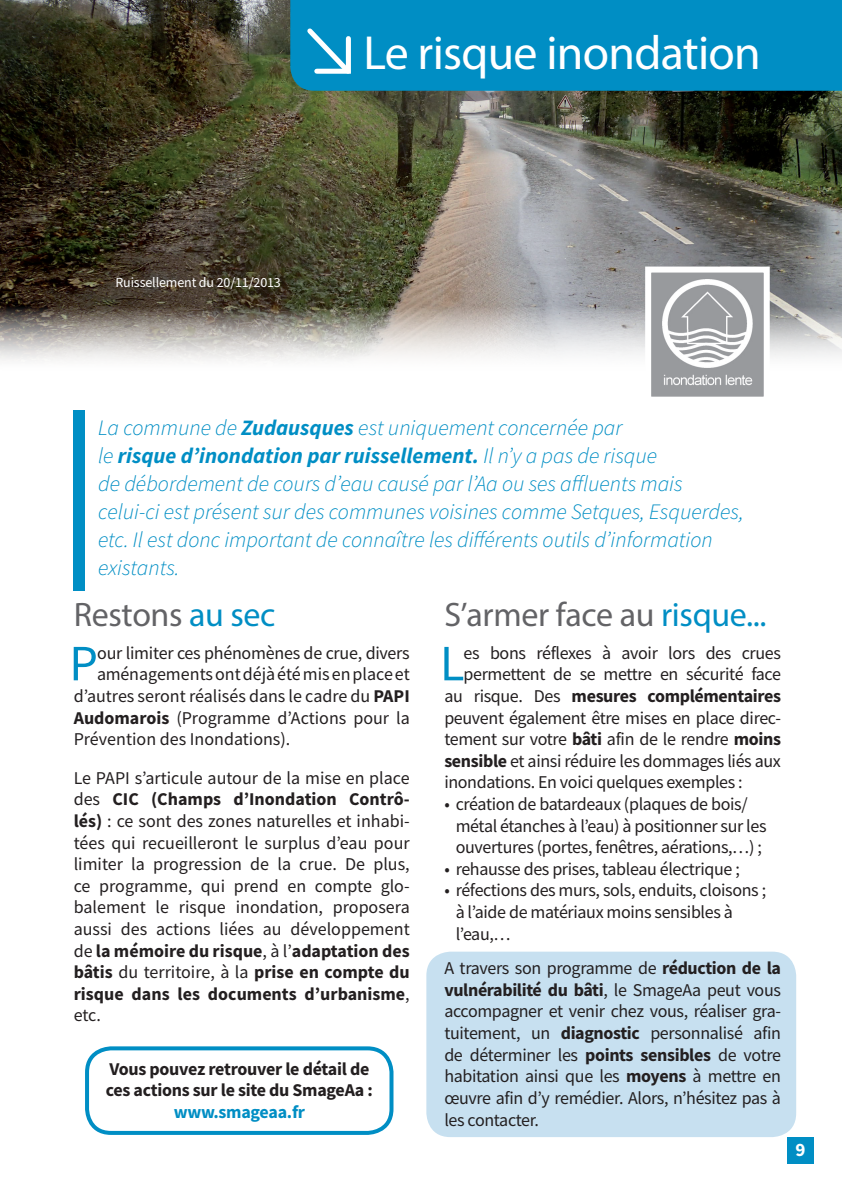
<style>
.page{position:relative;width:842px;height:1191px;background:#fff}
.page>*{position:absolute;margin:0;border:0;box-sizing:border-box;transform-origin:0 0}
.t1{font:51px "Source Sans Pro";color:#008ec4}
.t2{font:48px "Myriad Pro";letter-spacing:-.015em;color:#fff}
.t3{font:34px "Myriad Pro";letter-spacing:-.01em;color:#636366}
.t4{font:italic 300 22px/28px "Source Sans Pro";color:#008ec4}
.t5{font:700 19px "Source Sans Pro";color:#fff}
.t6{font:18px/21.6px "Source Sans Pro";letter-spacing:-.02em;color:#231f20;text-align:justify}
.t7{font:18px "Source Sans Pro";color:#231f20}
.t8{font:700 18px/21.6px "Source Sans Pro";letter-spacing:-.02em;color:#231f20}
.t9{font:700 18px "Source Sans Pro";letter-spacing:-.015em;color:#008ec4}
.t10{font:14px "Source Sans Pro";letter-spacing:-.01em;color:#fff}
.s1{font-weight:700}
.s2{color:#008ec4}
.s3{font-weight:400}
</style>
<div class="page">
<div style="left:426px;top:951px;width:370px;height:186px;background:#c7e0f0;border-radius:24px"></div>
<img style="left:0;top:0;width:842px;height:361px">
<div style="left:74px;top:410px;width:11px;height:180px;background:#008ec4"></div>
<div style="left:787px;top:1137px;width:27px;height:26px;background:#008ec4"></div>
<img style="left:652px;top:273px;width:111px;height:123px">
<div style="left:645px;top:266px;width:125px;height:137px;border:6px solid #fff"></div>
<div style="left:290px;top:0;width:552px;height:91px;background:#008ec4"></div>
<div style="left:85px;top:1046px;width:308px;height:88px;border:4px solid #008ec4;border-radius:24px"></div>
<svg style="left:303px;top:24px;width:52px;height:54px"></svg>
<h2 class="t2" style="left:364px;top:24px;width:399px">Le risque inondation</h2>
<p class="t10" style="left:115px;top:273px;width:167px">Ruissellement du 20/11/2013</p>
<p class="t4" style="left:98px;top:414px;width:647px">La commune de <span class="s1">Zudausques</span> est uniquement concernée par<br>le <span class="s1">risque d’inondation par ruissellement.</span> Il n’y a pas de risque<br>de débordement de cours d’eau causé par l’Aa ou ses affluents mais celui-ci est présent sur des communes voisines comme Setques, Esquerdes, etc. Il est donc important de connaître les différents outils d’information existants.</p>
<h3 class="t3" style="left:74px;top:593px;width:203px">Restons <span class="s2">au sec</span></h3>
<h1 class="t1" style="left:69px;top:631px;width:30px">P</h1>
<p class="t6" style="left:97px;top:642px;width:314px">our limiter ces phénomènes de crue, divers</p>
<p class="t7" style="left:97px;top:663px;width:314px">aménagements ont déjà été mis en place et</p>
<p class="t7" style="left:74px;top:684px;width:338px">d’autres seront réalisés dans le cadre du <span class="s1">PAPI</span></p>
<p class="t7" style="left:74px;top:706px;width:338px"><span class="s1">Audomarois</span> (Programme d’Actions pour la</p>
<p class="t7" style="left:74px;top:727px;width:218px">Prévention des Inondations).</p>
<p class="t6" style="left:74px;top:767px;width:338px">Le PAPI s’articule autour de la mise en place des <span class="s1">CIC (Champs d’Inondation Contrô&shy;lés)</span> : ce sont des zones naturelles et inhabi&shy;tées qui recueilleront le surplus d’eau pour limiter la progression de la crue. De plus, ce programme, qui prend en compte glo&shy;balement le risque inondation, proposera aussi des actions liées au développement de <span class="s1">la mémoire du risque</span>, à l’<span class="s1">adaptation des bâtis</span> du territoire, à la <span class="s1">prise en compte du risque dans les documents d’urbanisme</span>, etc.</p>
<p class="t8" style="left:106px;top:1057px;width:268px">Vous pouvez retrouver le détail de ces actions sur le site du SmageAa :</p>
<p class="t9" style="left:174px;top:1099px;width:133px">www.smageaa.fr</p>
<h3 class="t3" style="left:444px;top:593px;width:324px">S’armer face au <span class="s2">risque...</span></h3>
<h1 class="t1" style="left:440px;top:631px;width:26px">L</h1>
<p class="t6" style="left:463px;top:642px;width:319px">es bons réflexes à avoir lors des crues</p>
<p class="t6" style="left:463px;top:663px;width:319px">permettent de se mettre en sécurité face</p>
<p class="t8" style="left:444px;top:685px;width:338px"><span class="s3">au risque. Des</span> mesures complémentaires</p>
<p class="t6" style="left:444px;top:706px;width:338px">peuvent également être mises en place direc-</p>
<p class="t6" style="left:444px;top:728px;width:338px">tement sur votre <span class="s1">bâti</span> afin de le rendre <span class="s1">moins</span></p>
<p class="t6" style="left:444px;top:750px;width:338px"><span class="s1">sensible</span> et ainsi réduire les dommages liés aux</p>
<p class="t6" style="left:444px;top:771px;width:300px">inondations. En voici quelques exemples :</p>
<p class="t6" style="left:456px;top:793px;width:312px;text-align:left;text-indent:-11px">• création de batardeaux (plaques de bois/ métal étanches à l’eau) à positionner sur les ouvertures (portes, fenêtres, aérations,…) ;</p>
<p class="t6" style="left:444px;top:858px;width:297px">• rehausse des prises, tableau électrique ;</p>
<p class="t6" style="left:456px;top:879px;width:312px;text-align:left;text-indent:-11px">• réfections des murs, sols, enduits, cloisons ; à l’aide de matériaux moins sensibles à l’eau,…</p>
<p class="t6" style="left:444px;top:957px;width:338px">A travers son programme de <span class="s1">réduction de la vulnérabilité du bâti</span>, le SmageAa peut vous accompagner et venir chez vous, réaliser gra&shy;tuitement, un <span class="s1">diagnostic</span> personnalisé afin de déterminer les <span class="s1">points sensibles</span> de votre habitation ainsi que les <span class="s1">moyens</span> à mettre en œuvre afin d’y remédier. Alors, n’hésitez pas à les contacter.</p>
<p class="t5" style="left:795px;top:1137px;width:12px">9</p>
</div>
